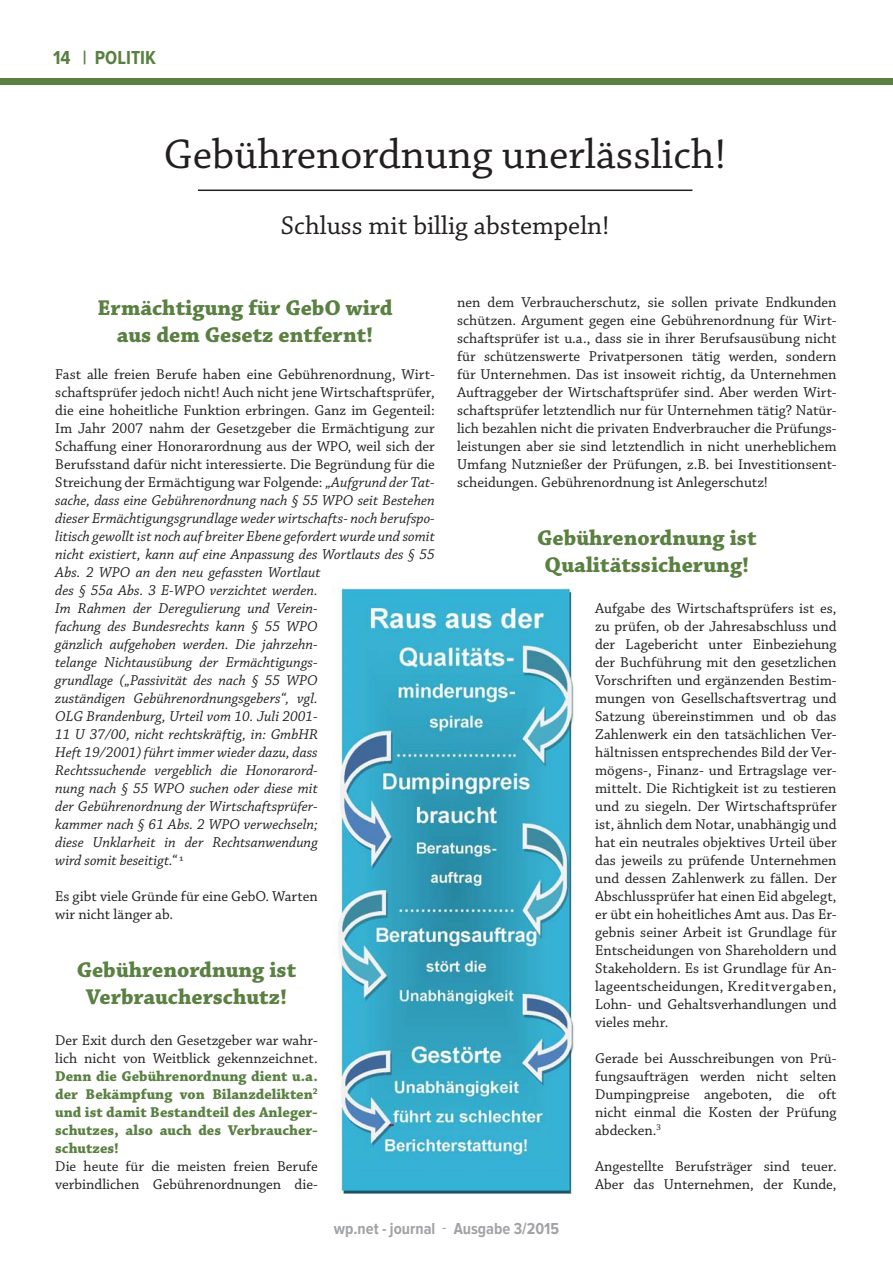
<style>
.page{position:relative;width:893px;height:1263px;background:#fff}
.page>*{position:absolute;margin:0;border:0;box-sizing:border-box;transform-origin:0 0}
.Headline_Ebene_1{font:43.5px "Chaparral Pro";color:#231f20}
.Headline_Ebene_2{font:27px "Chaparral Pro";color:#231f20}
.Headline_Ebene_3{font:700 22.5px/27px "Chaparral Pro";color:#5a8042;text-align:center}
.t1{font:700 19.5px "Proxima Nova Cond";color:#5a8042}
.t2{font:700 16.5px "Proxima Nova Cond";color:#a1a3a6}
.Fließtext{font:15px/18px "Chaparral Pro";color:#231f20}
.Fließtext-2{font:italic 15px/18px "Chaparral Pro";color:#231f20}
.Fließtext-3{font:700 15px/18px "Chaparral Pro";color:#5a8042;text-align:justify}
.s1{font-weight:400}
.s2{font-style:normal}
.s3{font-weight:400;color:#231f20}
</style>
<div class="page">
<hr style="left:198px;top:190px;width:494px;height:1px;background:#231f20">
<img style="left:332px;top:587px;width:242px;height:607px">
<div style="left:0;top:79px;width:893px;height:6px;background:#5a8042"></div>
<h3 class="t1" style="left:53px;top:47px;width:104px">14 | POLITIK</h3>
<p class="Headline_Ebene_1" style="left:164px;top:130px;width:564px">Gebührenordnung unerlässlich!</p>
<p class="Headline_Ebene_2" style="left:281px;top:210px;width:330px">Schluss mit billig abstempeln!</p>
<p class="Fließtext" style="left:457px;top:294px;width:381px;text-align:justify">nen dem Verbraucherschutz, sie sollen private Endkunden schützen. Argument gegen eine Gebührenordnung für Wirt&shy;schaftsprüfer ist u.a., dass sie in ihrer Berufsausübung nicht für schützenswerte Privatpersonen tätig werden, sondern für Unternehmen. Das ist insoweit richtig, da Unternehmen Auftraggeber der Wirtschaftsprüfer sind. Aber werden Wirt&shy;schaftsprüfer letztendlich nur für Unternehmen tätig? Natür&shy;lich bezahlen nicht die privaten Endverbraucher die Prüfungs&shy;leistungen aber sie sind letztendlich in nicht unerheblichem Umfang Nutznießer der Prüfungen, z.B. bei Investitionsent&shy;scheidungen. Gebührenordnung ist Anlegerschutz!</p>
<p class="Headline_Ebene_3" style="left:537px;top:525px;width:221px">Gebührenordnung ist<br>Qualitätssicherung!</p>
<p class="Fließtext" style="left:595px;top:600px;width:243px;text-align:justify">Aufgabe des Wirtschaftsprüfers ist es, zu prüfen, ob der Jahresabschluss und der Lagebericht unter Einbeziehung der Buchführung mit den gesetzlichen Vorschriften und ergänzenden Bestim&shy;mungen von Gesellschaftsvertrag und Satzung übereinstimmen und ob das Zahlenwerk ein den tatsächlichen Ver&shy;hältnissen entsprechendes Bild der Ver&shy;mögens-, Finanz- und Ertragslage ver&shy;mittelt. Die Richtigkeit ist zu testieren und zu siegeln. Der Wirtschaftsprüfer ist, ähnlich dem Notar, unabhängig und hat ein neutrales objektives Urteil über das jeweils zu prüfende Unternehmen und dessen Zahlenwerk zu fällen. Der Abschlussprüfer hat einen Eid abgelegt, er übt ein hoheitliches Amt aus. Das Er&shy;gebnis seiner Arbeit ist Grundlage für Entscheidungen von Shareholdern und Stakeholdern. Es ist Grundlage für An&shy;lageentscheidungen, Kreditvergaben, Lohn- und Gehaltsverhandlungen und vieles mehr.</p>
<p class="Fließtext" style="left:595px;top:1050px;width:243px;text-align:justify">Gerade bei Ausschreibungen von Prü&shy;fungsaufträgen werden nicht selten Dumpingpreise angeboten, die oft nicht einmal die Kosten der Prüfung abdecken.<sup>3</sup></p>
<p class="Fließtext" style="left:595px;top:1158px;width:243px">Angestellte Berufsträger sind teuer.<br>Aber das Unternehmen, der Kunde,</p>
<p class="t2" style="left:334px;top:1219px;width:227px">wp.net - journal <span class="s1">-</span> Ausgabe 3/2015</p>
<p class="Headline_Ebene_3" style="left:97px;top:295px;width:297px">Ermächtigung für GebO wird aus dem Gesetz entfernt!</p>
<p class="Fließtext-2" style="left:55px;top:366px;width:381px"><span class="s2">Fast alle freien Berufe haben eine Gebührenordnung, Wirt&shy;schaftsprüfer jedoch nicht! Auch nicht jene Wirtschaftsprüfer, die eine hoheitliche Funktion erbringen. Ganz im Gegenteil:<br>Im Jahr 2007 nahm der Gesetzgeber die Ermächtigung zur Schaffung einer Honorarordnung aus der WPO, weil sich der Berufsstand dafür nicht interessierte. Die Begründung für die Streichung der Ermächtigung war Folgende:</span> „Aufgrund der Tat&shy;sache, dass eine Gebührenordnung nach § 55 WPO seit Bestehen dieser Ermächtigungsgrundlage weder wirtschafts- noch berufspo&shy;litisch gewollt ist noch auf breiter Ebene gefordert wurde und somit nicht existiert, kann auf eine Anpassung des Wortlauts des § 55<br>Abs. 2 WPO an den neu gefassten Wortlaut<br>des § 55a Abs. 3 E-WPO verzichtet werden.<br>Im Rahmen der Deregulierung und Verein-<br>fachung des Bundesrechts kann § 55 WPO<br>gänzlich aufgehoben werden. Die jahrzehn-<br>telange Nichtausübung der Ermächtigungs-<br>grundlage („Passivität des nach § 55 WPO<br>zuständigen Gebührenordnungsgebers“, vgl.<br>OLG Brandenburg, Urteil vom 10. Juli 2001-<br>11 U 37/00, nicht rechtskräftig, in: GmbHR<br>Heft 19/2001) führt immer wieder dazu, dass<br>Rechtssuchende vergeblich die Honorarord-<br>nung nach § 55 WPO suchen oder diese mit<br>der Gebührenordnung der Wirtschaftsprüfer-<br>kammer nach § 61 Abs. 2 WPO verwechseln;<br>diese Unklarheit in der Rechtsanwendung<br>wird somit beseitigt.“ <sup>1</sup></p>
<p class="Fließtext" style="left:55px;top:888px;width:264px">Es gibt viele Gründe für eine GebO. Warten wir nicht länger ab.</p>
<p class="Headline_Ebene_3" style="left:77px;top:957px;width:221px">Gebührenordnung ist<br>Verbraucherschutz!</p>
<p class="Fließtext-3" style="left:55px;top:1032px;width:264px"><span class="s3">Der Exit durch den Gesetzgeber war wahr&shy;lich nicht von Weitblick gekennzeichnet.<br></span>Denn die Gebührenordnung dient u.a. der Bekämpfung von Bilanzdelikten<sup>2 </sup>und ist damit Bestandteil des Anleger&shy;schutzes, also auch des Verbraucher&shy;schutzes!</p>
<p class="Fließtext" style="left:55px;top:1158px;width:264px">Die heute für die meisten freien Berufe verbindlichen Gebührenordnungen die-</p>
</div>
